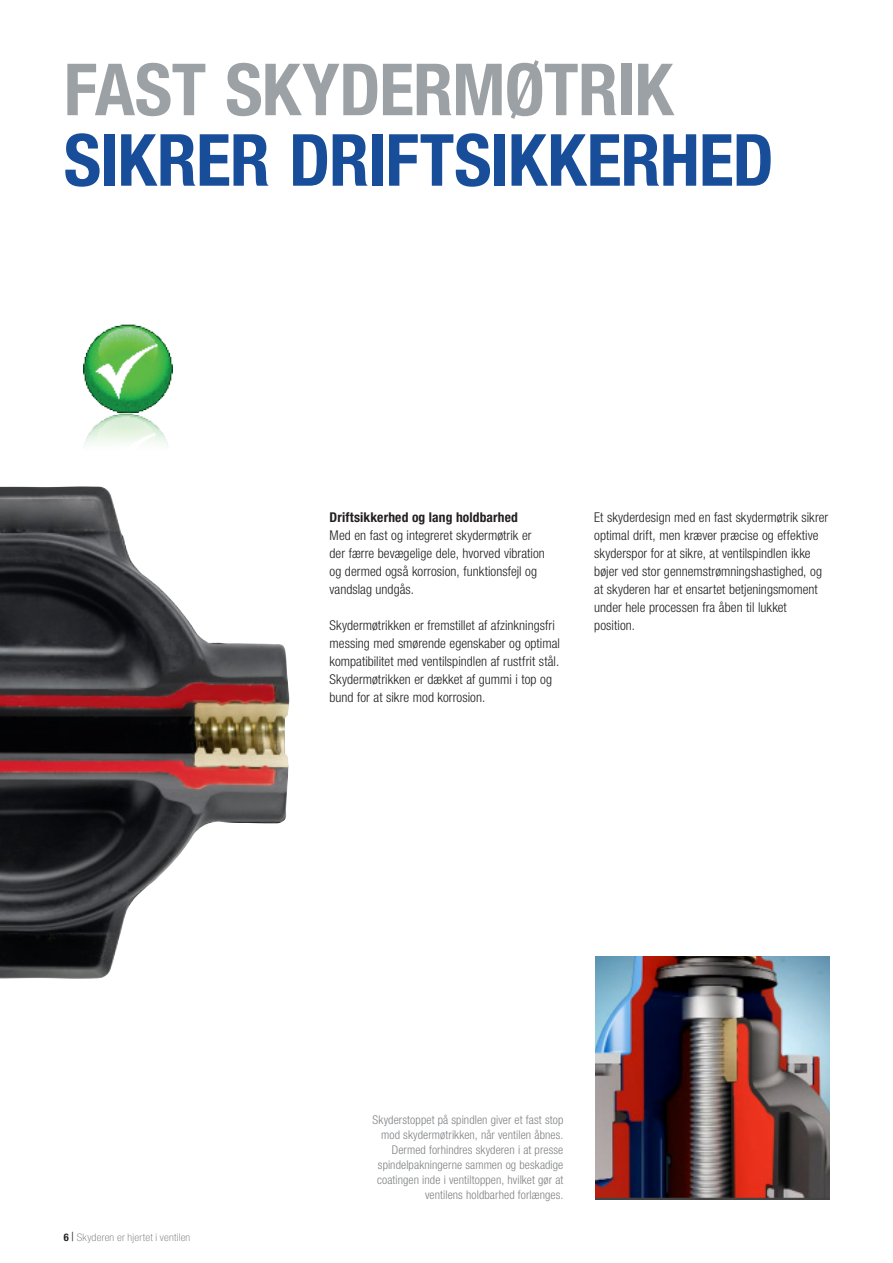
<style>
.page{position:relative;width:893px;height:1263px;background:#fff}
.page>*{position:absolute;margin:0;border:0;box-sizing:border-box;transform-origin:0 0}
.HEADLINE_BLUE_left_s{font:700 condensed 72px/70.5px "Helvetica Neue LT Pro";letter-spacing:-.01em;color:#184d99}
.BODY_COPY{font:300 condensed 13.5px/18px "Helvetica Neue LT Pro";letter-spacing:.005em;color:#231f20}
.SUB_HEADLINES{font:700 condensed 13.5px "Helvetica Neue LT Pro";letter-spacing:.01em;color:#231f20}
.IMAGE_TEXT_right{font:300 condensed 12px/15px "Helvetica Neue LT Pro";letter-spacing:.01em;color:#808285;text-align:right}
.t1{font:100 condensed 10.5px "Helvetica Neue LT Pro";letter-spacing:.02em;color:#6c6d70;scale:1.1 1}
.s1{color:#9ba1a4}
.s2{font-weight:700;color:#231f20}
.s3{font-family:"Times New Roman";font-weight:700;font-stretch:normal;color:#231f20}
</style>
<div class="page">
<img style="left:83px;top:324px;width:89px;height:121px">
<img style="left:0;top:486px;width:289px;height:493px">
<img style="left:595px;top:957px;width:234px;height:242px">
<p class="HEADLINE_BLUE_left_s" style="left:64px;top:53px;width:712px"><span class="s1">FAST SKYDERMØTRIK<br></span>SIKRER DRIFTSIKKERHED</p>
<p class="SUB_HEADLINES" style="left:330px;top:509px;width:190px">Driftsikkerhed og lang holdbarhed</p>
<p class="BODY_COPY" style="left:330px;top:526px;width:217px">Med en fast og integreret skydermøtrik er der færre bevægelige dele, hvorved vibration og dermed også korrosion, funktionsfejl og vandslag undgås.</p>
<p class="BODY_COPY" style="left:330px;top:616px;width:232px">Skydermøtrikken er fremstillet af afzinkningsfri messing med smørende egenskaber og optimal kompatibilitet med ventilspindlen af rustfrit stål.<br>Skydermøtrikken er dækket af gummi i top og bund for at sikre mod korrosion.</p>
<p class="BODY_COPY" style="left:594px;top:508px;width:236px">Et skyderdesign med en fast skydermøtrik sikrer optimal drift, men kræver præcise og effektive skyderspor for at sikre, at ventilspindlen ikke bøjer ved stor gennemstrømningshastighed, og at skyderen har et ensartet betjeningsmoment under hele processen fra åben til lukket position.</p>
<p class="t1" style="left:64px;top:1231px;width:117px"><span class="s2">6</span> <span class="s3">|</span> Skyderen er hjertet i ventilen</p>
<p class="IMAGE_TEXT_right" style="left:372px;top:1112px;width:192px">Skyderstoppet på spindlen giver et fast stop mod skydermøtrikken, når ventilen åbnes.<br>Dermed forhindres skyderen i at presse spindelpakningerne sammen og beskadige coatingen inde i ventiltoppen, hvilket gør at ventilens holdbarhed forlænges.</p>
</div>
